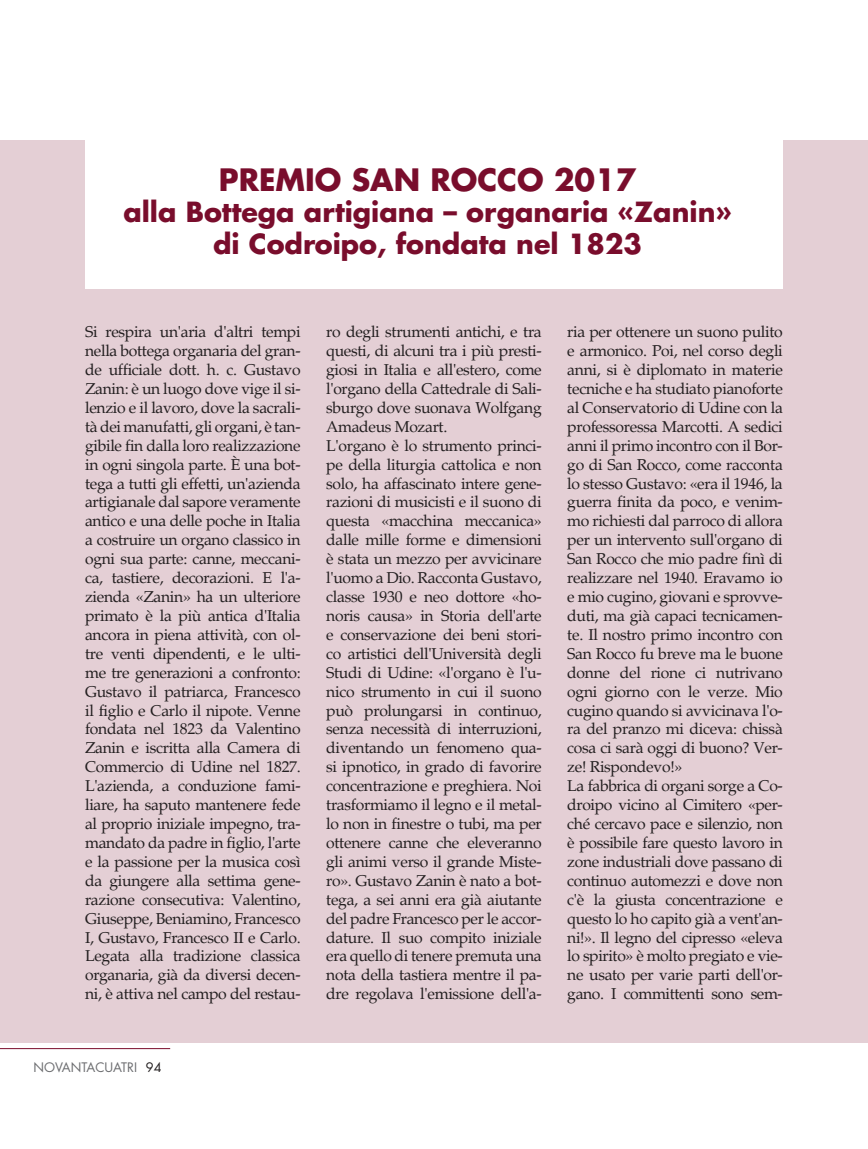
<style>
.page{position:relative;width:868px;height:1149px;background:#fff}
.page>*{position:absolute;margin:0;border:0;box-sizing:border-box;transform-origin:0 0}
.IL_NOSTRI_BORC_titol{font:700 30px "Futura";color:#790d2c}
.IL_NOSTRI_BORC_titol-2{font:700 27px "Futura";color:#790d2c}
.Normale{font:15.75px/18.9px "Palatino";letter-spacing:-.02em;color:#231f20;text-align:justify}
.t1{font:12.75px "Futura";color:#6c6d70}
.s1{color:#231f20}
</style>
<div class="page">
<hr style="left:0;top:1047px;width:170px;height:1px;background:#790d2c">
<div style="left:0;top:140px;width:867px;height:902px;background:#e4cfd5"></div>
<hr style="left:867px;top:140px;width:1px;height:902px;background:#790d2c">
<div style="left:85px;top:132px;width:697px;height:156px;background:#fff"></div>
<p class="IL_NOSTRI_BORC_titol" style="left:219px;top:159px;width:419px">PREMIO SAN ROCCO 2017</p>
<p class="IL_NOSTRI_BORC_titol-2" style="left:123px;top:193px;width:610px">alla Bottega artigiana – organaria «Zanin»</p>
<p class="IL_NOSTRI_BORC_titol-2" style="left:213px;top:224px;width:430px">di Codroipo, fondata nel 1823</p>
<p class="Normale" style="left:85px;top:322px;width:217px">Si respira un'aria d'altri tempi nella bottega organaria del gran&shy;de ufficiale dott. h. c. Gustavo Zanin: è un luogo dove vige il si&shy;lenzio e il lavoro, dove la sacrali&shy;tà dei manufatti, gli organi, è tan&shy;gibile fin dalla loro realizzazione in ogni singola parte. È una bot&shy;tega a tutti gli effetti, un'azienda artigianale dal sapore veramente antico e una delle poche in Italia a costruire un organo classico in ogni sua parte: canne, meccani&shy;ca, tastiere, decorazioni. E l'a&shy;zienda «Zanin» ha un ulteriore primato è la più antica d'Italia ancora in piena attività, con ol&shy;tre venti dipendenti, e le ulti&shy;me tre generazioni a confronto:<br>Gustavo il patriarca, Francesco il figlio e Carlo il nipote. Venne fondata nel 1823 da Valentino Zanin e iscritta alla Camera di Commercio di Udine nel 1827.<br>L'azienda, a conduzione fami&shy;liare, ha saputo mantenere fede al proprio iniziale impegno, tra&shy;mandato da padre in figlio, l'arte e la passione per la musica così da giungere alla settima gene&shy;razione consecutiva: Valentino, Giuseppe, Beniamino, Francesco I, Gustavo, Francesco II e Carlo.<br>Legata alla tradizione classica organaria, già da diversi decen&shy;ni, è attiva nel campo del restau-</p>
<p class="Normale" style="left:326px;top:322px;width:217px">ro degli strumenti antichi, e tra questi, di alcuni tra i più presti&shy;giosi in Italia e all'estero, come l'organo della Cattedrale di Sali&shy;sburgo dove suonava Wolfgang Amadeus Mozart.</p>
<p class="Normale" style="left:326px;top:436px;width:217px">L'organo è lo strumento princi&shy;pe della liturgia cattolica e non solo, ha affascinato intere gene&shy;razioni di musicisti e il suono di questa «macchina meccanica» dalle mille forme e dimensioni è stata un mezzo per avvicinare l'uomo a Dio. Racconta Gustavo, classe 1930 e neo dottore «ho&shy;noris causa» in Storia dell'arte e conservazione dei beni stori&shy;co artistici dell'Università degli Studi di Udine: «l'organo è l'u&shy;nico strumento in cui il suono può prolungarsi in continuo, senza necessità di interruzioni, diventando un fenomeno qua&shy;si ipnotico, in grado di favorire concentrazione e preghiera. Noi trasformiamo il legno e il metal&shy;lo non in finestre o tubi, ma per ottenere canne che eleveranno gli animi verso il grande Miste&shy;ro». Gustavo Zanin è nato a bot&shy;tega, a sei anni era già aiutante del padre Francesco per le accor&shy;dature. Il suo compito iniziale era quello di tenere premuta una nota della tastiera mentre il pa&shy;dre regolava l'emissione dell'a-</p>
<p class="t1" style="left:34px;top:1058px;width:129px">NOVANTACUATRI <span class="s1">94</span></p>
<p class="Normale" style="left:567px;top:322px;width:217px">ria per ottenere un suono pulito e armonico. Poi, nel corso degli anni, si è diplomato in materie tecniche e ha studiato pianoforte al Conservatorio di Udine con la professoressa Marcotti. A sedici anni il primo incontro con il Bor&shy;go di San Rocco, come racconta lo stesso Gustavo: «era il 1946, la guerra finita da poco, e venim&shy;mo richiesti dal parroco di allora per un intervento sull'organo di San Rocco che mio padre finì di realizzare nel 1940. Eravamo io e mio cugino, giovani e sprovve&shy;duti, ma già capaci tecnicamen&shy;te. Il nostro primo incontro con San Rocco fu breve ma le buone donne del rione ci nutrivano ogni giorno con le verze. Mio cugino quando si avvicinava l'o&shy;ra del pranzo mi diceva: chissà cosa ci sarà oggi di buono? Ver&shy;ze! Rispondevo!»</p>
<p class="Normale" style="left:567px;top:776px;width:217px">La fabbrica di organi sorge a Co&shy;droipo vicino al Cimitero «per&shy;ché cercavo pace e silenzio, non è possibile fare questo lavoro in zone industriali dove passano di continuo automezzi e dove non c'è la giusta concentrazione e questo lo ho capito già a vent'an&shy;ni!». Il legno del cipresso «eleva lo spirito» è molto pregiato e vie&shy;ne usato per varie parti dell'or&shy;gano. I committenti sono sem-</p>
</div>
